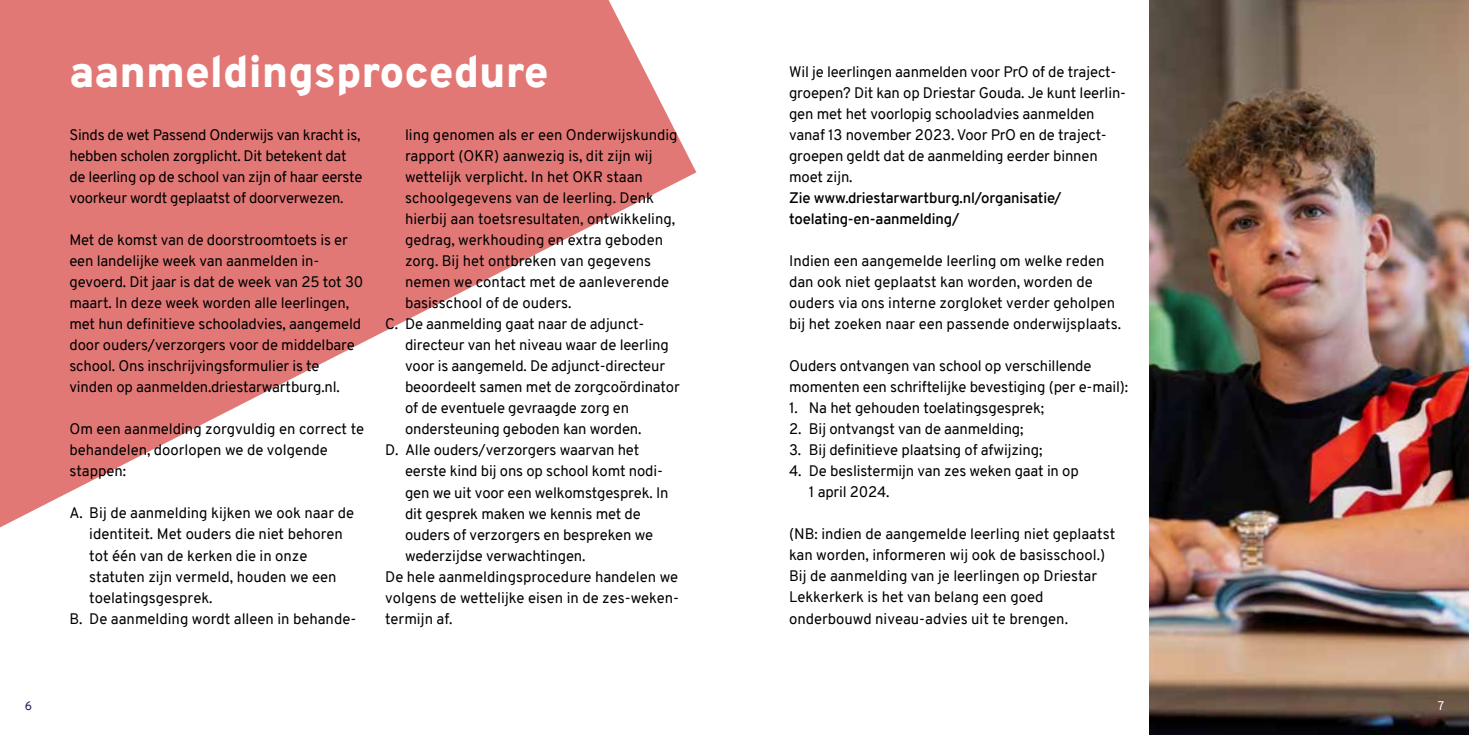
<style>
.page{position:relative;width:1469px;height:735px;background:#fff}
.page>*{position:absolute;margin:0;border:0;box-sizing:border-box;transform-origin:0 0}
.t1{font:900 43.75px "Overpass";color:#fff}
.t2{font:14.88px/21px "Overpass";letter-spacing:-.01em;color:#000}
.t3{font:600 14.88px/21px "Overpass";letter-spacing:-.01em;color:#000}
.t4{font:12.25px "Overpass";color:#28175c}
.t5{font:12.25px "Overpass";color:#fff}
</style>
<div class="page">
<svg style="left:0;top:0;width:696px;height:527px;fill:#e27876"></svg>
<img style="left:1149px;top:0;width:319px;height:734px">
<h1 class="t1" style="left:69px;top:41px;width:480px">aanmeldingsprocedure</h1>
<p class="t2" style="left:69px;top:124px;width:294px">Sinds de wet Passend Onderwijs van kracht is, hebben scholen zorgplicht. Dit betekent dat de leerling op de school van zijn of haar eerste voorkeur wordt geplaatst of doorverwezen.</p>
<p class="t2" style="left:69px;top:229px;width:295px">Met de komst van de doorstroomtoets is er een landelijke week van aanmelden in&shy;gevoerd. Dit jaar is dat de week van 25 tot 30 maart. In deze week worden alle leerlingen, met hun definitieve schooladvies, aangemeld door ouders/verzorgers voor de middelbare school. Ons inschrijvingsformulier is te vinden op aanmelden.driestarwartburg.nl.</p>
<p class="t2" style="left:69px;top:418px;width:296px">Om een aanmelding zorgvuldig en correct te behandelen, doorlopen we de volgende stappen:</p>
<p class="t2" style="left:69px;top:502px;width:286px">A. Bij de aanmelding kijken we ook naar de</p>
<p class="t2" style="left:89px;top:523px;width:255px">identiteit. Met ouders die niet behoren</p>
<p class="t2" style="left:89px;top:544px;width:220px">tot één van de kerken die in onze</p>
<p class="t2" style="left:89px;top:565px;width:248px">statuten zijn vermeld, houden we een</p>
<p class="t2" style="left:89px;top:586px;width:125px">toelatingsgesprek.</p>
<p class="t2" style="left:69px;top:607px;width:288px">B. De aanmelding wordt alleen in behande-</p>
<p class="t2" style="left:405px;top:124px;width:274px">ling genomen als er een Onderwijskundig</p>
<p class="t2" style="left:405px;top:145px;width:249px">rapport (OKR) aanwezig is, dit zijn wij</p>
<p class="t2" style="left:405px;top:166px;width:239px">wettelijk verplicht. In het OKR staan</p>
<p class="t2" style="left:405px;top:187px;width:250px">schoolgegevens van de leerling. Denk</p>
<p class="t2" style="left:405px;top:208px;width:272px">hierbij aan toetsresultaten, ontwikkeling,</p>
<p class="t2" style="left:405px;top:229px;width:259px">gedrag, werkhouding en extra geboden</p>
<p class="t2" style="left:405px;top:250px;width:247px">zorg. Bij het ontbreken van gegevens</p>
<p class="t2" style="left:405px;top:271px;width:265px">nemen we contact met de aanleverende</p>
<p class="t2" style="left:405px;top:292px;width:168px">basisschool of de ouders.</p>
<p class="t2" style="left:385px;top:313px;width:260px">C. De aanmelding gaat naar de adjunct-</p>
<p class="t2" style="left:405px;top:334px;width:265px">directeur van het niveau waar de leerling</p>
<p class="t2" style="left:405px;top:355px;width:262px">voor is aangemeld. De adjunct-directeur</p>
<p class="t2" style="left:405px;top:376px;width:276px">beoordeelt samen met de zorgcoördinator</p>
<p class="t2" style="left:405px;top:397px;width:226px">of de eventuele gevraagde zorg en</p>
<p class="t2" style="left:405px;top:418px;width:238px">ondersteuning geboden kan worden.</p>
<p class="t2" style="left:385px;top:439px;width:255px">D. Alle ouders/verzorgers waarvan het</p>
<p class="t2" style="left:405px;top:460px;width:259px">eerste kind bij ons op school komt nodi-</p>
<p class="t2" style="left:405px;top:481px;width:265px">gen we uit voor een welkomstgesprek. In</p>
<p class="t2" style="left:405px;top:502px;width:237px">dit gesprek maken we kennis met de</p>
<p class="t2" style="left:405px;top:523px;width:249px">ouders of verzorgers en bespreken we</p>
<p class="t2" style="left:405px;top:544px;width:182px">wederzijdse verwachtingen.</p>
<p class="t2" style="left:385px;top:565px;width:294px">De hele aanmeldingsprocedure handelen we</p>
<p class="t2" style="left:385px;top:586px;width:295px">volgens de wettelijke eisen in de zes-weken-</p>
<p class="t2" style="left:385px;top:607px;width:69px">termijn af.</p>
<p class="t2" style="left:789px;top:61px;width:338px">Wil je leerlingen aanmelden voor PrO of de traject&shy;groepen? Dit kan op Driestar Gouda. Je kunt leerlin&shy;gen met het voorlopig schooladvies aanmelden vanaf 13 november 2023. Voor PrO en de traject&shy;groepen geldt dat de aanmelding eerder binnen moet zijn.</p>
<p class="t3" style="left:789px;top:187px;width:274px">Zie www.driestarwartburg.nl/organisatie/ toelating-en-aanmelding/</p>
<p class="t2" style="left:789px;top:250px;width:333px">Indien een aangemelde leerling om welke reden dan ook niet geplaatst kan worden, worden de ouders via ons interne zorgloket verder geholpen bij het zoeken naar een passende onderwijsplaats.</p>
<p class="t2" style="left:789px;top:355px;width:340px">Ouders ontvangen van school op verschillende momenten een schriftelijke bevestiging (per e-mail):</p>
<p class="t2" style="left:789px;top:397px;width:257px">1. Na het gehouden toelatingsgesprek;</p>
<p class="t2" style="left:789px;top:418px;width:236px">2. Bij ontvangst van de aanmelding;</p>
<p class="t2" style="left:789px;top:439px;width:255px">3. Bij definitieve plaatsing of afwijzing;</p>
<p class="t2" style="left:809px;top:460px;width:271px;text-indent:-20px">4. De beslistermijn van zes weken gaat in op<br>1 april 2024.</p>
<p class="t2" style="left:789px;top:523px;width:328px">(NB: indien de aangemelde leerling niet geplaatst kan worden, informeren wij ook de basisschool.)<br>Bij de aanmelding van je leerlingen op Driestar Lekkerkerk is het van belang een goed onderbouwd niveau-advies uit te brengen.</p>
<p class="t4" style="left:25px;top:696px;width:9px">6</p>
<p class="t5" style="left:1437px;top:696px;width:8px">7</p>
</div>
